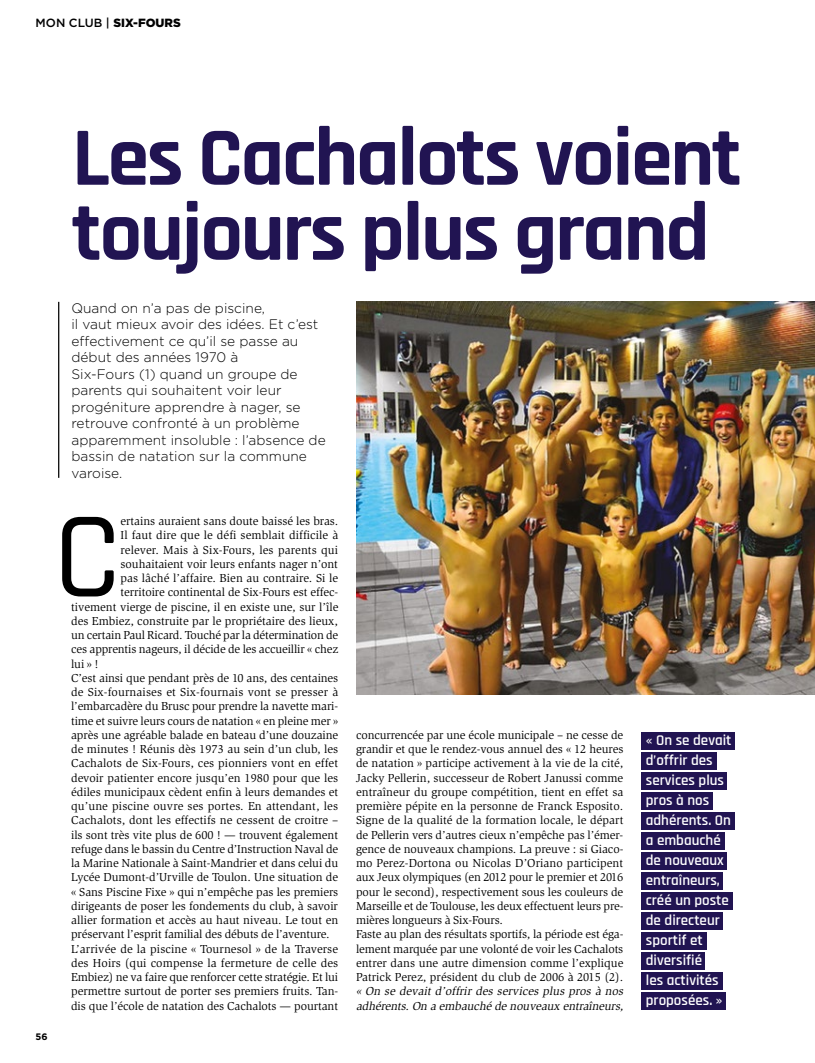
<style>
.page{position:relative;width:815px;height:1063px;background:#fff}
.page>*{position:absolute;margin:0;border:0;box-sizing:border-box;transform-origin:0 0}
.t1{font:500 123.75px "Rajdhani";color:#000}
.t2{font:700 83.75px/75px "Rajdhani";letter-spacing:-.025em;color:#211452}
.t3{font:600 15px/20px "Rajdhani";color:#fff}
.t4{font:300 13.75px/16.5px "Gotham";color:#000}
.t5{font:11.88px/14.2px "Slimbach";letter-spacing:-.005em;color:#000}
.t6{font:italic 11.88px/14.2px "Slimbach";color:#000}
.t7{font:900 11.88px "Gotham";color:#000}
.t8{font:700 9.38px "Gotham";color:#000}
.s1{font-weight:500}
</style>
<div class="page">
<img style="left:356px;top:302px;width:459px;height:392px">
<div style="left:641px;top:733px;width:94px;height:17px;background:#211452"></div>
<div style="left:641px;top:853px;width:86px;height:17px;background:#211452"></div>
<div style="left:641px;top:753px;width:76px;height:17px;background:#211452"></div>
<div style="left:641px;top:873px;width:81px;height:17px;background:#211452"></div>
<div style="left:641px;top:773px;width:86px;height:17px;background:#211452"></div>
<div style="left:641px;top:893px;width:91px;height:17px;background:#211452"></div>
<div style="left:641px;top:793px;width:72px;height:17px;background:#211452"></div>
<div style="left:641px;top:913px;width:81px;height:17px;background:#211452"></div>
<div style="left:641px;top:813px;width:94px;height:17px;background:#211452"></div>
<div style="left:641px;top:933px;width:66px;height:17px;background:#211452"></div>
<div style="left:641px;top:973px;width:81px;height:17px;background:#211452"></div>
<div style="left:641px;top:833px;width:84px;height:17px;background:#211452"></div>
<div style="left:641px;top:953px;width:64px;height:17px;background:#211452"></div>
<div style="left:641px;top:993px;width:85px;height:17px;background:#211452"></div>
<hr style="left:58px;top:302px;width:1px;height:176px;background:#000">
<p class="t7" style="left:36px;top:15px;width:147px"><span class="s1">MON CLUB |</span> SIX-FOURS</p>
<h2 class="t2" style="left:72px;top:123px;width:671px">Les Cachalots voient toujours plus grand</h2>
<p class="t4" style="left:72px;top:299px;width:256px">Quand on n’a pas de piscine,<br>il vaut mieux avoir des idées. Et c’est effectivement ce qu’il se passe au début des années 1970 à<br>Six-Fours (1) quand un groupe de parents qui souhaitent voir leur progéniture apprendre à nager, se retrouve confronté à un problème apparemment insoluble : l’absence de bassin de natation sur la commune varoise.</p>
<p class="t8" style="left:35px;top:1030px;width:14px">56</p>
<p class="t5" style="left:121px;top:514px;width:219px">ertains auraient sans doute baissé les bras.</p>
<p class="t5" style="left:121px;top:528px;width:219px">Il faut dire que le défi semblait difficile à</p>
<p class="t5" style="left:121px;top:543px;width:219px">relever. Mais à Six-Fours, les parents qui</p>
<p class="t5" style="left:121px;top:557px;width:219px">souhaitaient voir leurs enfants nager n’ont</p>
<p class="t5" style="left:121px;top:571px;width:219px">pas lâché l’affaire. Bien au contraire. Si le</p>
<p class="t5" style="left:121px;top:585px;width:219px">territoire continental de Six-Fours est effec-</p>
<p class="t5" style="left:71px;top:600px;width:269px">tivement vierge de piscine, il en existe une, sur l’île</p>
<p class="t5" style="left:71px;top:614px;width:268px">des Embiez, construite par le propriétaire des lieux,</p>
<p class="t5" style="left:71px;top:628px;width:269px">un certain Paul Ricard. Touché par la détermination de</p>
<p class="t5" style="left:71px;top:642px;width:269px">ces apprentis nageurs, il décide de les accueillir « chez</p>
<p class="t5" style="left:71px;top:657px;width:29px">lui » !</p>
<p class="t5" style="left:71px;top:671px;width:269px">C’est ainsi que pendant près de 10 ans, des centaines</p>
<p class="t5" style="left:71px;top:685px;width:269px">de Six-fournaises et Six-fournais vont se presser à</p>
<p class="t5" style="left:71px;top:699px;width:269px">l’embarcadère du Brusc pour prendre la navette mari-</p>
<p class="t5" style="left:71px;top:714px;width:269px">time et suivre leurs cours de natation « en pleine mer »</p>
<p class="t5" style="left:71px;top:728px;width:269px">après une agréable balade en bateau d’une douzaine</p>
<p class="t5" style="left:71px;top:742px;width:269px">de minutes ! Réunis dès 1973 au sein d’un club, les</p>
<p class="t5" style="left:71px;top:756px;width:268px">Cachalots de Six-Fours, ces pionniers vont en effet</p>
<p class="t5" style="left:71px;top:771px;width:269px">devoir patienter encore jusqu’en 1980 pour que les</p>
<p class="t5" style="left:71px;top:785px;width:269px">édiles municipaux cèdent enfin à leurs demandes et</p>
<p class="t5" style="left:71px;top:799px;width:269px">qu’une piscine ouvre ses portes. En attendant, les</p>
<p class="t5" style="left:71px;top:813px;width:269px">Cachalots, dont les effectifs ne cessent de croitre –</p>
<p class="t5" style="left:71px;top:828px;width:269px">ils sont très vite plus de 600 ! — trouvent également</p>
<p class="t5" style="left:71px;top:842px;width:269px">refuge dans le bassin du Centre d’Instruction Naval de</p>
<p class="t5" style="left:71px;top:856px;width:269px">la Marine Nationale à Saint-Mandrier et dans celui du</p>
<p class="t5" style="left:71px;top:870px;width:269px">Lycée Dumont-d’Urville de Toulon. Une situation de</p>
<p class="t5" style="left:71px;top:885px;width:269px">« Sans Piscine Fixe » qui n’empêche pas les premiers</p>
<p class="t5" style="left:71px;top:899px;width:268px">dirigeants de poser les fondements du club, à savoir</p>
<p class="t5" style="left:71px;top:913px;width:269px">allier formation et accès au haut niveau. Le tout en</p>
<p class="t5" style="left:71px;top:927px;width:260px">préservant l’esprit familial des débuts de l’aventure.</p>
<p class="t5" style="left:71px;top:942px;width:268px">L’arrivée de la piscine « Tournesol » de la Traverse</p>
<p class="t5" style="left:71px;top:956px;width:269px">des Hoirs (qui compense la fermeture de celle des</p>
<p class="t5" style="left:71px;top:970px;width:269px">Embiez) ne va faire que renforcer cette stratégie. Et lui</p>
<p class="t5" style="left:71px;top:984px;width:269px">permettre surtout de porter ses premiers fruits. Tan-</p>
<p class="t5" style="left:71px;top:999px;width:268px">dis que l’école de natation des Cachalots — pourtant</p>
<h1 class="t1" style="left:54px;top:485px;width:68px">C</h1>
<p class="t5" style="left:356px;top:728px;width:269px">concurrencée par une école municipale – ne cesse de grandir et que le rendez-vous annuel des « 12 heures de natation » participe activement à la vie de la cité, Jacky Pellerin, successeur de Robert Janussi comme entraîneur du groupe compétition, tient en effet sa première pépite en la personne de Franck Esposito.<br>Signe de la qualité de la formation locale, le départ de Pellerin vers d’autres cieux n’empêche pas l’émer&shy;gence de nouveaux champions. La preuve : si Giaco&shy;mo Perez-Dortona ou Nicolas D’Oriano participent aux Jeux olympiques (en 2012 pour le premier et 2016 pour le second), respectivement sous les couleurs de Marseille et de Toulouse, les deux effectuent leurs pre&shy;mières longueurs à Six-Fours.<br>Faste au plan des résultats sportifs, la période est éga&shy;lement marquée par une volonté de voir les Cachalots entrer dans une autre dimension comme l’explique Patrick Perez, président du club de 2006 à 2015 (2).</p>
<p class="t6" style="left:356px;top:984px;width:271px">« On se devait d’offrir des services plus pros à nos adhérents.On a embauché de nouveaux entraîneurs,</p>
<p class="t3" style="left:646px;top:731px;width:87px">« On se devait d’offrir des services plus pros à nos adhérents. On a embauché de nouveaux entraîneurs, créé un poste de directeur sportif et diversifié<br>les activités proposées. »</p>
</div>
